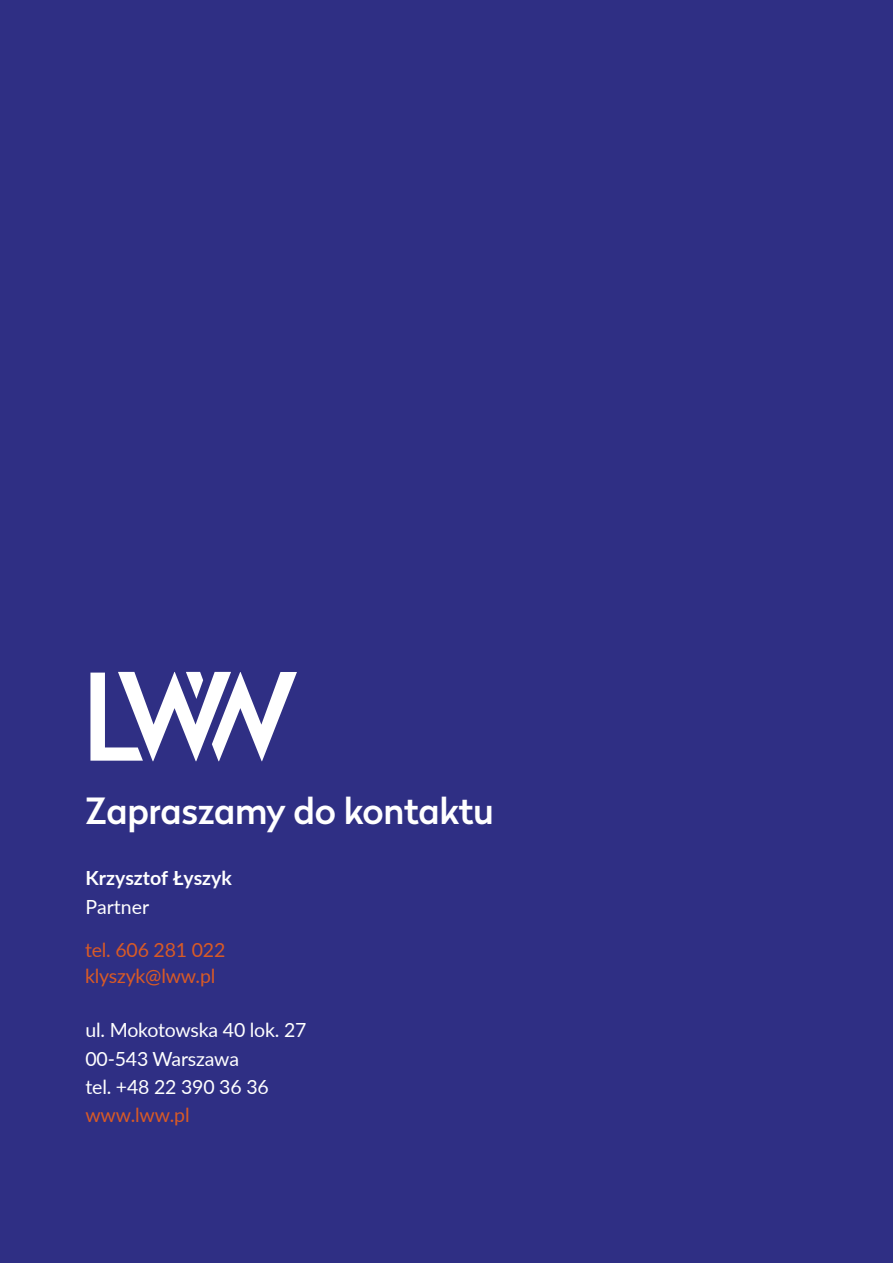
<style>
.page{position:relative;width:893px;height:1263px;background:#2f2f84}
.page>*{position:absolute;margin:0;border:0;box-sizing:border-box;transform-origin:0 0}
.t1{font:500 36px "Radikal";letter-spacing:-.01em;color:#fff}
.t2{font:19.5px/28.2px "Lato";letter-spacing:-.01em;color:#fff}
.t3{font:19.5px/26.2px "Lato";letter-spacing:-.01em;color:#d85a26}
.t4{font:700 19.5px/29.2px "Lato";color:#fff}
.s1{font-weight:400}
.s2{color:#d85a26}
</style>
<div class="page">
<svg style="left:90px;top:672px;width:207px;height:89px"></svg>
<h2 class="t1" style="left:85px;top:785px;width:410px">Zapraszamy do kontaktu</h2>
<h2 class="t4" style="left:85px;top:862px;width:148px">Krzysztof Łyszyk<br><span class="s1">Partner</span></h2>
<h2 class="t3" style="left:85px;top:936px;width:142px">tel. 606 281 022 klyszyk@lww.pl</h2>
<h2 class="t2" style="left:85px;top:1015px;width:223px">ul. Mokotowska 40 lok. 27<br>00-543 Warszawa<br>tel. +48 22 390 36 36 <span class="s2">www.lww.pl</span></h2>
</div>
